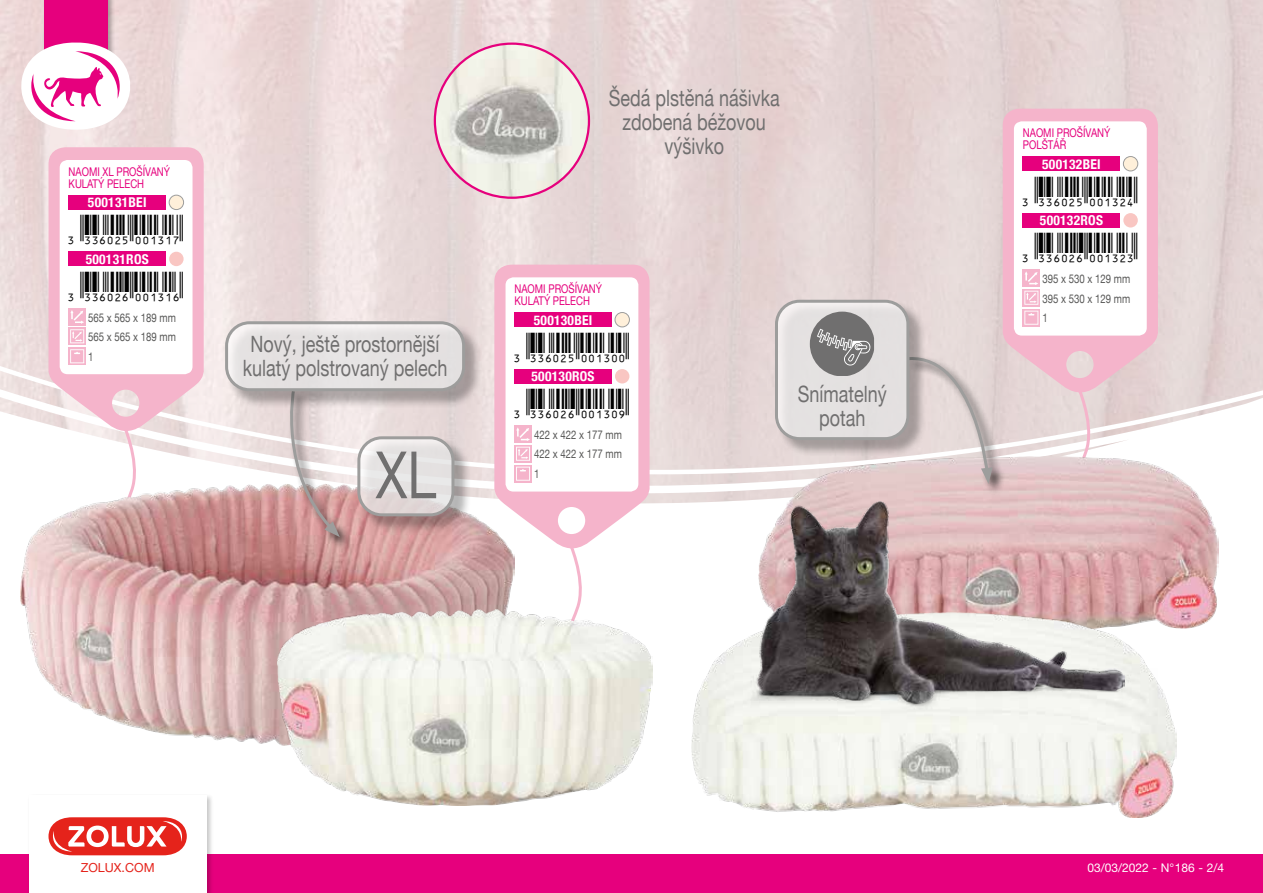
<style>
.page{position:relative;width:1263px;height:893px;background:#fff}
.page>*{position:absolute;margin:0;border:0;box-sizing:border-box;transform-origin:0 0}
.t1{font:65.25px "Helvetica Neue";color:#706f6f;scale:.8 1}
.t2{font:33.75px "Ean T30 Rfz";color:#000}
.t3{font:22.5px/24px "Helvetica Neue";color:#706f6f;text-align:center;scale:.8 1}
.t4{font:700 condensed 13.5px "Helvetica Neue";letter-spacing:.02em;color:#fff}
.t5{font:12.6px "Helvetica Neue LT Std";color:#e5231b}
.t6{font:12px/19.8px "Helvetica Neue";color:#575756;text-align:justify;scale:.8 1}
.t7{font:12px/12px "Helvetica Neue";color:#e6007d;scale:.8 1}
.t8{font:12px "Helvetica Neue LT 55 Rm";color:#fff}
</style>
<div class="page">
<img style="left:0;top:0;width:1263px;height:504px">
<svg style="left:48px;top:147px;width:156px;height:337px"></svg>
<svg style="left:494px;top:265px;width:156px;height:344px"></svg>
<svg style="left:1002px;top:109px;width:156px;height:348px"></svg>
<img style="left:20px;top:484px;width:494px;height:260px">
<img style="left:759px;top:457px;width:459px;height:172px">
<img style="left:435px;top:44px;width:154px;height:154px;border-radius:77px">
<img style="left:277px;top:609px;width:376px;height:196px">
<div style="left:288px;top:389px;width:65px;height:161px;background:#000;opacity:.75"></div>
<svg style="left:279px;top:408px;width:61px;height:129px;background:#d9c0c0"></svg>
<div style="left:226px;top:322px;width:256px;height:86px;background:#000;opacity:.4"></div>
<div style="left:227px;top:323px;width:237px;height:67px;background:linear-gradient(to bottom,#eae7e7,#e2dfdf);border-radius:23px"></div>
<div style="left:225px;top:321px;width:240px;height:70px;border:3px solid #9d9d9c;border-radius:23px"></div>
<div style="left:907px;top:355px;width:99px;height:141px;background:#000;opacity:.75"></div>
<svg style="left:906px;top:355px;width:87px;height:129px;background:#dccfce"></svg>
<div style="left:776px;top:300px;width:150px;height:157px;background:#000;opacity:.4"></div>
<div style="left:776px;top:301px;width:132px;height:138px;background:#e4e1e1;border-radius:23px"></div>
<div style="left:775px;top:300px;width:134px;height:140px;border:3px solid #9d9d9c;border-radius:23px"></div>
<svg style="left:810px;top:312px;width:64px;height:64px"></svg>
<div style="left:358px;top:437px;width:114px;height:96px;background:#000;opacity:.4"></div>
<svg style="left:359px;top:438px;width:94px;height:77px;background:#e5e1e1"></svg>
<div style="left:357px;top:436px;width:97px;height:80px;border:3px solid #9d9d9c;border-radius:23px"></div>
<img style="left:691px;top:612px;width:486px;height:205px">
<div style="left:744px;top:668px;width:414px;height:44px;background:#f3f4ef"></div>
<img style="left:755px;top:501px;width:369px;height:202px">
<div style="left:42px;top:0;width:73px;height:110px;background:#000;opacity:.31"></div>
<div style="left:44px;top:0;width:64px;height:103px;background:#e6007d"></div>
<div style="left:0;top:855px;width:1263px;height:38px;background:#e6007d"></div>
<div style="left:27px;top:794px;width:187px;height:99px;background:#000;opacity:.23"></div>
<div style="left:29px;top:795px;width:177px;height:98px;background:#fff"></div>
<svg style="left:48px;top:817px;width:139px;height:38px"></svg>
<svg style="left:20px;top:42px;width:110px;height:88px"></svg>
<p class="t7" style="left:69px;top:166px;width:128px">NAOMI XL PROŠÍVANÝ<br>KULATÝ PELECH</p>
<p class="t4" style="left:88px;top:191px;width:60px">500131BEI</p>
<h2 class="t2" style="left:69px;top:215px;width:116px">&amp;:DDQKMF=UUVXV\:</h2>
<p class="t4" style="left:86px;top:248px;width:65px">500131ROS</p>
<h2 class="t2" style="left:69px;top:272px;width:116px">&amp;:DDQKMG=UUVXV[:</h2>
<p class="t6" style="left:88px;top:308px;width:111px">565 x 565 x 189 mm 565 x 565 x 189 mm 1</p>
<p class="t3" style="left:243px;top:333px;width:257px">Nový, ještě prostornější kulatý polstrovaný pelech</p>
<h1 class="t1" style="left:375px;top:428px;width:78px">XL</h1>
<p class="t3" style="left:609px;top:87px;width:215px">Šedá plstěná nášivka zdobená béžovou výšivko</p>
<p class="t7" style="left:514px;top:283px;width:111px">NAOMI PROŠÍVANÝ<br>KULATÝ PELECH</p>
<p class="t4" style="left:534px;top:309px;width:60px">500130BEI</p>
<h2 class="t2" style="left:514px;top:333px;width:116px">&amp;:DDQKMF=UUVXUU:</h2>
<p class="t4" style="left:532px;top:365px;width:65px">500130ROS</p>
<h2 class="t2" style="left:514px;top:389px;width:116px">&amp;:DDQKMG=UUVXU^:</h2>
<p class="t6" style="left:534px;top:425px;width:111px">422 x 422 x 177 mm 422 x 422 x 177 mm 1</p>
<p class="t3" style="left:798px;top:383px;width:113px">Snímatelný potah</p>
<p class="t7" style="left:1023px;top:127px;width:111px">NAOMI PROŠÍVANÝ<br>POLŠTÁŘ</p>
<p class="t4" style="left:1042px;top:153px;width:60px">500132BEI</p>
<h2 class="t2" style="left:1023px;top:177px;width:116px">&amp;:DDQKMF=UUVXWY:</h2>
<p class="t4" style="left:1040px;top:209px;width:65px">500132ROS</p>
<h2 class="t2" style="left:1023px;top:233px;width:116px">&amp;:DDQKMG=UUVXWX:</h2>
<p class="t6" style="left:1042px;top:269px;width:111px">395 x 530 x 129 mm 395 x 530 x 129 mm 1</p>
<p class="t5" style="left:81px;top:859px;width:75px">ZOLUX.COM</p>
<p class="t8" style="left:1087px;top:860px;width:138px">03/03/2022 - N°186 - 2/4</p>
</div>
